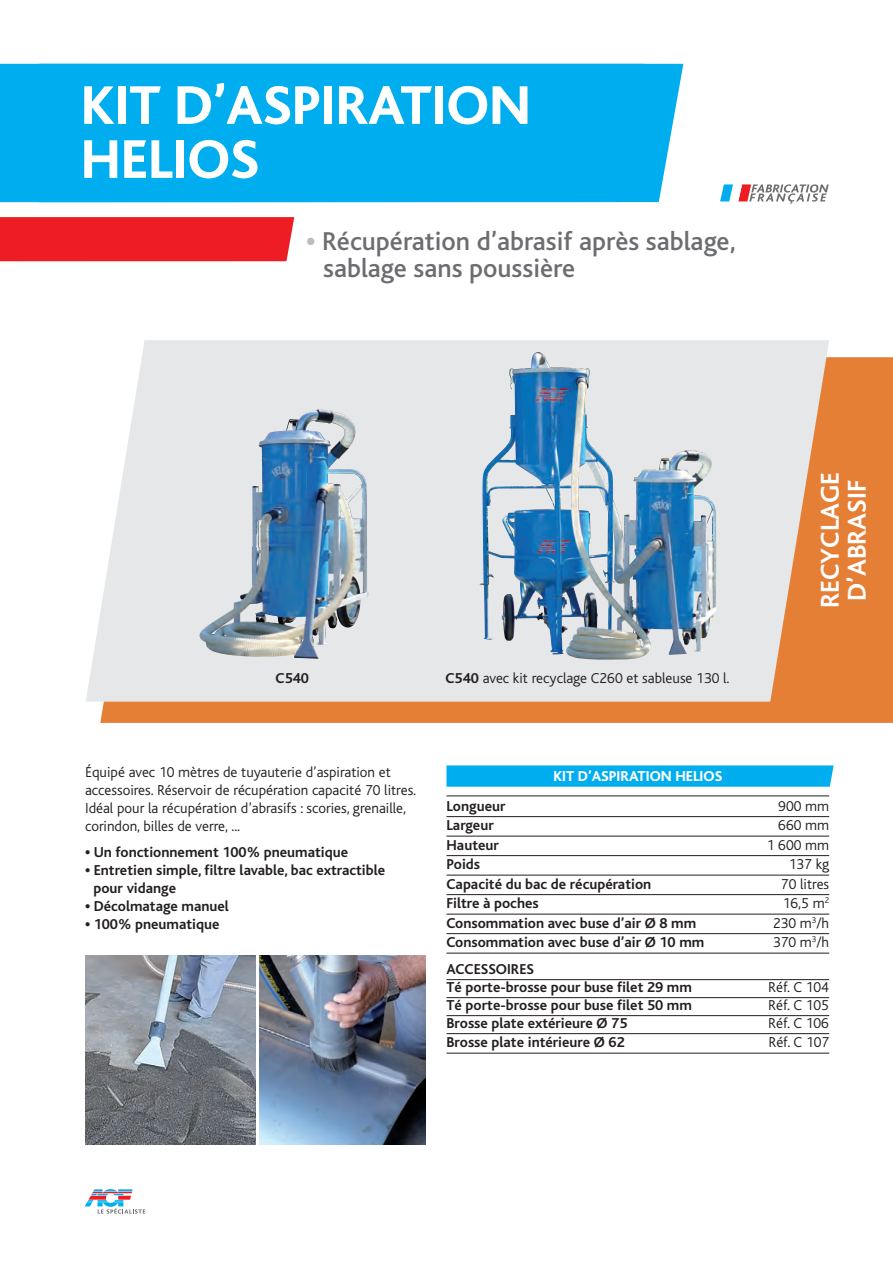
<style>
.page{position:relative;width:893px;height:1263px;background:#fff}
.page>*{position:absolute;margin:0;border:0;box-sizing:border-box;transform-origin:0 0}
.t1{font:800 57px/54px "Bliss";color:#fff}
.t2{font:500 27px/27px "Bliss";color:#6c6d70}
.t3{font:700 27px/27px "Bliss";color:#fff}
.t4{font:700 15px/18px "Bliss";color:#231f20}
.t5{font:300 15px/18px "Bliss";color:#231f20}
.t6{font:800 15px "Bliss";color:#fff}
.s1{font-weight:800;color:#bcbdc0}
.s2{font-weight:700}
.s3{font-weight:800}
</style>
<div class="page">
<div style="left:0;top:64px;width:39px;height:138px;background:#00aeef"></div>
<div style="left:0;top:217px;width:294px;height:44px;background:#ee1d23"></div>
<div style="left:39px;top:64px;width:644px;height:138px;background:#00aeef"></div>
<div style="left:100px;top:357px;width:793px;height:366px;background:#e67f36"></div>
<svg style="left:86px;top:340px;width:743px;height:362px;background:#ced2d6"></svg>
<svg style="left:446px;top:765px;width:388px;height:22px;background:#0ab1ef"></svg>
<svg style="left:84px;top:1189px;width:62px;height:25px"></svg>
<img style="left:219px;top:410px;width:97px;height:208px">
<img style="left:480px;top:353px;width:55px;height:287px">
<img style="left:85px;top:955px;width:170px;height:190px">
<img style="left:259px;top:955px;width:166px;height:190px">
<svg style="left:720px;top:184px;width:109px;height:20px"></svg>
<hr style="left:446px;top:796px;width:383px;height:1px;background:#231f20">
<hr style="left:446px;top:816px;width:383px;height:1px;background:#231f20">
<hr style="left:446px;top:836px;width:383px;height:1px;background:#231f20">
<hr style="left:446px;top:855px;width:383px;height:1px;background:#231f20">
<hr style="left:446px;top:875px;width:383px;height:1px;background:#231f20">
<hr style="left:446px;top:894px;width:383px;height:1px;background:#231f20">
<hr style="left:446px;top:914px;width:383px;height:1px;background:#231f20">
<hr style="left:446px;top:933px;width:383px;height:1px;background:#231f20">
<hr style="left:446px;top:953px;width:383px;height:1px;background:#231f20">
<hr style="left:446px;top:979px;width:383px;height:1px;background:#231f20">
<hr style="left:446px;top:997px;width:383px;height:1px;background:#231f20">
<hr style="left:446px;top:1015px;width:383px;height:1px;background:#231f20">
<hr style="left:446px;top:1033px;width:383px;height:1px;background:#231f20">
<hr style="left:446px;top:1053px;width:383px;height:1px;background:#231f20">
<h1 class="t1" style="left:81px;top:80px;width:452px">KIT D’ASPIRATION<br>HELIOS</h1>
<h2 class="t2" style="left:323px;top:228px;width:414px;text-indent:-17px"><span class="s1">•</span> Récupération d’abrasif après sablage, sablage sans poussière</h2>
<p class="t4" style="left:276px;top:670px;width:35px">C540</p>
<p class="t5" style="left:445px;top:670px;width:286px"><span class="s2">C540</span> avec kit recyclage C260 et sableuse 130 l.</p>
<h2 class="t3" style="left:817px;top:608px;width:138px;rotate:-90deg">RECYCLAGE<br>D’ABRASIF</h2>
<p class="t5" style="left:85px;top:763px;width:333px">Équipé avec 10 mètres de tuyauterie d’aspiration et accessoires. Réservoir de récupération capacité 70 litres.<br>Idéal pour la récupération d’abrasifs : scories, grenaille, corindon, billes de verre, ...</p>
<p class="t4" style="left:85px;top:844px;width:265px"><span class="s3">•</span> Un fonctionnement 100% pneumatique</p>
<p class="t4" style="left:94px;top:862px;width:293px;text-indent:-9px"><span class="s3">•</span> Entretien simple, filtre lavable, bac extractible pour vidange</p>
<p class="t4" style="left:85px;top:898px;width:145px"><span class="s3">•</span> Décolmatage manuel</p>
<p class="t4" style="left:85px;top:916px;width:136px"><span class="s3">•</span> 100% pneumatique</p>
<p class="t6" style="left:553px;top:768px;width:170px">KIT D’ASPIRATION HELIOS</p>
<p class="t4" style="left:446px;top:797px;width:61px">Longueur</p>
<p class="t5" style="left:778px;top:797px;width:52px">900 mm</p>
<p class="t4" style="left:446px;top:817px;width:49px">Largeur</p>
<p class="t5" style="left:778px;top:817px;width:52px">660 mm</p>
<p class="t4" style="left:446px;top:836px;width:54px">Hauteur</p>
<p class="t5" style="left:767px;top:836px;width:64px">1 600 mm</p>
<p class="t4" style="left:446px;top:856px;width:35px">Poids</p>
<p class="t5" style="left:789px;top:856px;width:42px">137 kg</p>
<p class="t4" style="left:446px;top:875px;width:206px">Capacité du bac de récupération</p>
<p class="t5" style="left:781px;top:875px;width:50px">70 litres</p>
<p class="t4" style="left:446px;top:895px;width:94px">Filtre à poches</p>
<p class="t5" style="left:783px;top:895px;width:48px">16,5 m<sup>2</sup></p>
<p class="t4" style="left:446px;top:914px;width:251px">Consommation avec buse d’air Ø 8 mm</p>
<p class="t5" style="left:773px;top:914px;width:58px">230 m<sup>3</sup>/h</p>
<p class="t4" style="left:446px;top:934px;width:259px">Consommation avec buse d’air Ø 10 mm</p>
<p class="t5" style="left:773px;top:934px;width:58px">370 m<sup>3</sup>/h</p>
<p class="t4" style="left:446px;top:960px;width:247px">ACCESSOIRES<br>Té porte-brosse pour buse filet 29 mm</p>
<p class="t5" style="left:768px;top:978px;width:62px">Réf. C 104</p>
<p class="t4" style="left:446px;top:996px;width:247px">Té porte-brosse pour buse filet 50 mm</p>
<p class="t5" style="left:768px;top:996px;width:62px">Réf. C 105</p>
<p class="t4" style="left:446px;top:1014px;width:182px">Brosse plate extérieure Ø 75</p>
<p class="t5" style="left:768px;top:1014px;width:62px">Réf. C 106</p>
<p class="t4" style="left:446px;top:1034px;width:180px">Brosse plate intérieure Ø 62</p>
<p class="t5" style="left:768px;top:1034px;width:62px">Réf. C 107</p>
</div>
